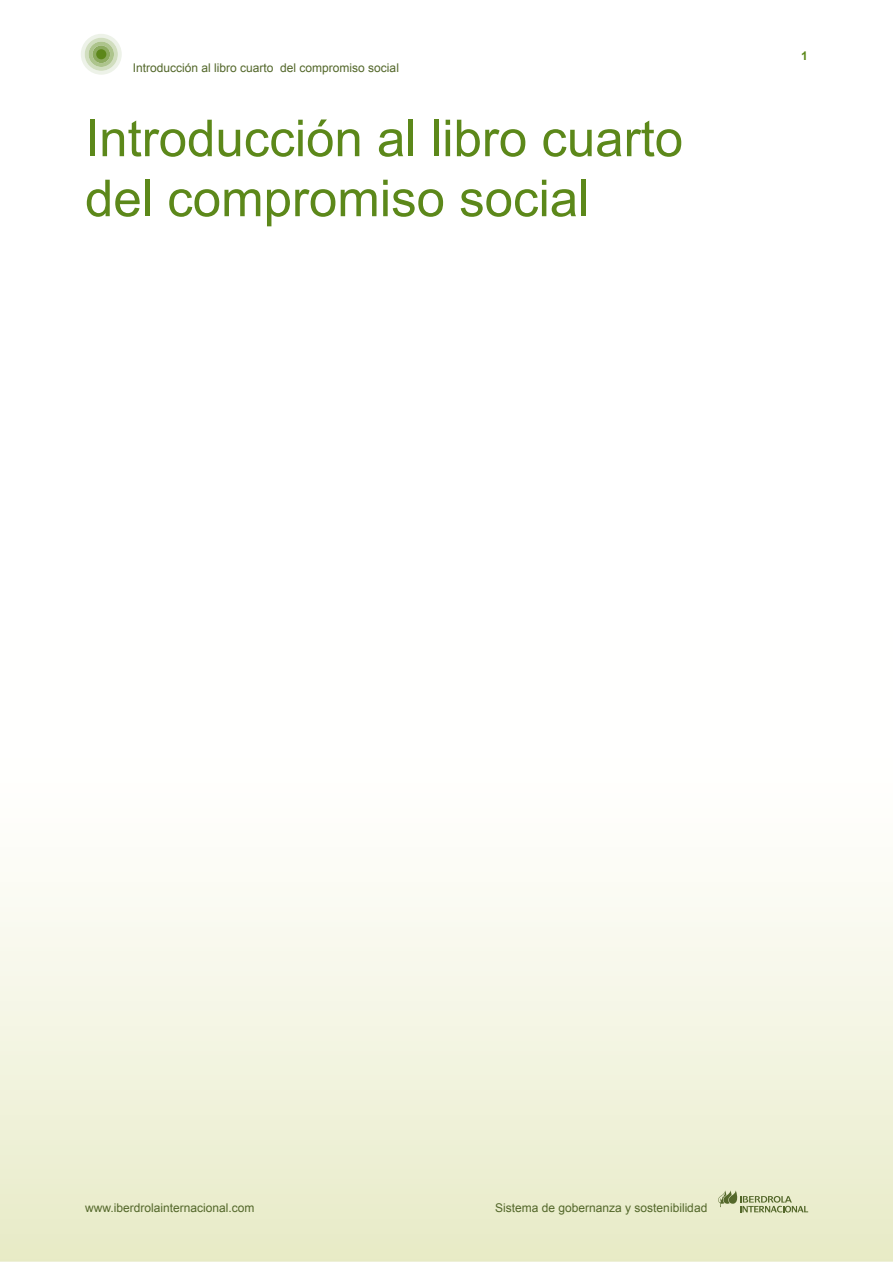
<style>
.page{position:relative;width:893px;height:1263px;background:#fff}
.page>*{position:absolute;margin:0;border:0;box-sizing:border-box;transform-origin:0 0}
.t1{font:51px/60px "Arial";color:#5c881a}
.t2{font:12px "Arial";color:#53672a}
.t3{font:700 12px "Arial";color:#5c881a}
</style>
<div class="page">
<svg style="left:0;top:882px;width:893px;height:380px;background:#f1f3de"></svg>
<svg style="left:81px;top:34px;width:41px;height:41px"></svg>
<svg style="left:92px;top:45px;width:18px;height:18px"></svg>
<div style="left:96px;top:49px;width:10px;height:10px;background:#5c871a;border-radius:50%"></div>
<svg style="left:718px;top:1190px;width:90px;height:22px;background:#c3caa3"></svg>
<p class="t2" style="left:133px;top:60px;width:268px">Introducción al libro cuarto del compromiso social</p>
<h1 class="t1" style="left:85px;top:109px;width:600px">Introducción al libro cuarto del compromiso social</h1>
<p class="t3" style="left:801px;top:48px;width:8px">1</p>
<p class="t2" style="left:85px;top:1200px;width:171px">www.iberdrolainternacional.com</p>
<p class="t2" style="left:495px;top:1200px;width:214px">Sistema de gobernanza y sostenibilidad</p>
</div>
